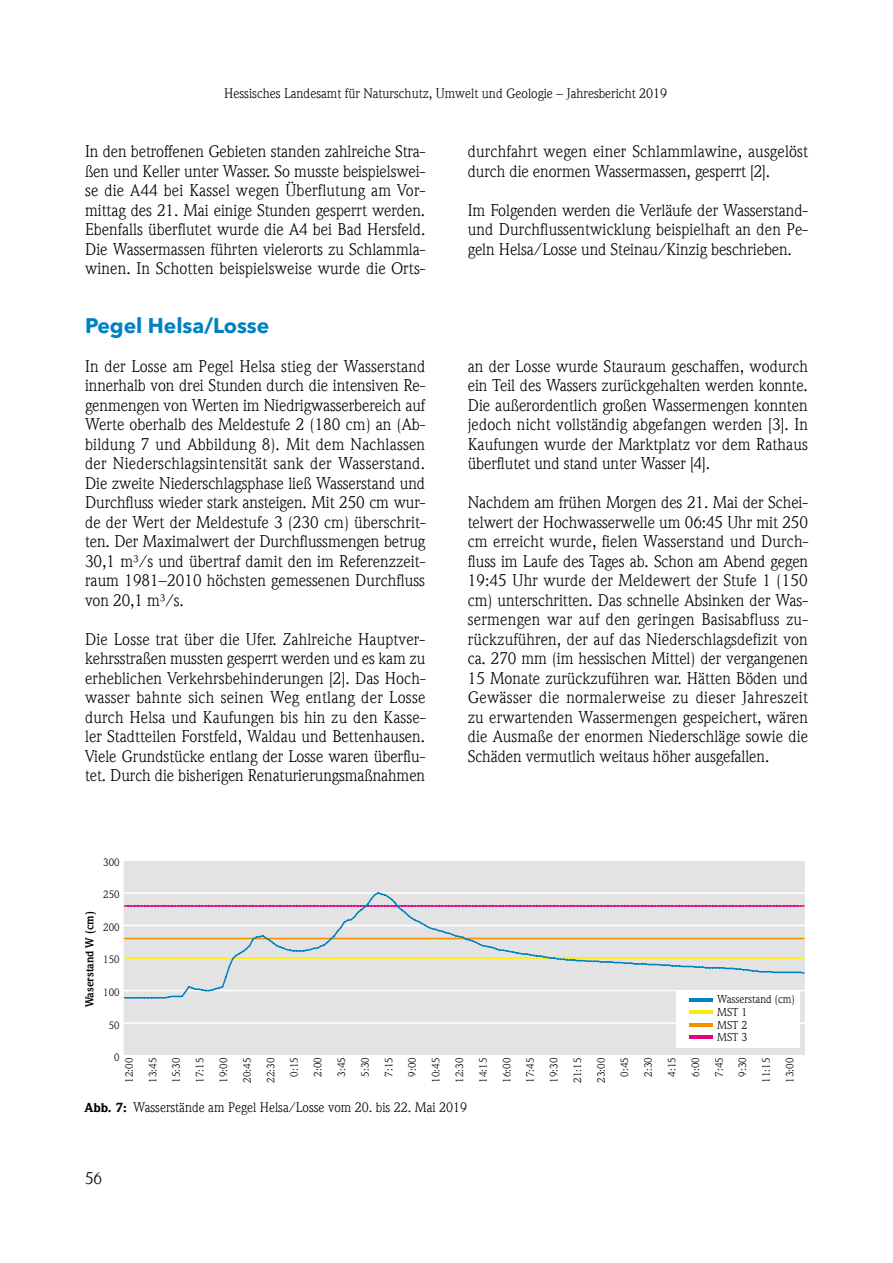
<style>
.page{position:relative;width:893px;height:1263px;background:#fff}
.page>*{position:absolute;margin:0;border:0;box-sizing:border-box;transform-origin:0 0}
.t1{font:700 21px "Avenir Next LT Pro";color:#0081c3}
.t2{font:16.5px/19.5px "ITC Weidemann Com";letter-spacing:-.005em;color:#000;text-align:justify}
.t3{font:13.5px "ITC Weidemann Com";color:#000}
.t4{font:11.25px/12.8px "ITC Weidemann Com";color:#000}
.t5{font:700 11.25px "ITC Weidemann Com";color:#000}
.t6{font:10.5px "ITC Weidemann Com";letter-spacing:.025em;color:#000}
.s1{font-weight:900;font-size:12.75px}
</style>
<div class="page">
<div style="left:124px;top:860px;width:681px;height:194px;background:#e3e3e3"></div>
<hr style="left:123px;top:1022px;width:683px;height:2px;background:#fff">
<hr style="left:123px;top:990px;width:683px;height:1px;background:#fff">
<hr style="left:123px;top:957px;width:683px;height:2px;background:#fff">
<hr style="left:123px;top:925px;width:683px;height:1px;background:#fff">
<hr style="left:123px;top:892px;width:683px;height:2px;background:#fff">
<hr style="left:123px;top:860px;width:683px;height:1px;background:#fff">
<svg style="left:123px;top:891px;width:679px;height:108px"></svg>
<svg style="left:799px;top:970px;width:6px;height:5px"></svg>
<div style="left:676px;top:990px;width:124px;height:58px;background:#fff"></div>
<hr style="left:690px;top:998px;width:23px;height:4px;background:#0081c3">
<hr style="left:690px;top:1010px;width:23px;height:4px;background:#fcea10">
<hr style="left:690px;top:1023px;width:23px;height:3px;background:#f39200">
<hr style="left:690px;top:1035px;width:23px;height:4px;background:#e6007d">
<p class="t3" style="left:224px;top:86px;width:444px">Hessisches Landesamt für Naturschutz, Umwelt und Geologie – Jahresbericht 2019</p>
<p class="t2" style="left:85px;top:142px;width:342px">In den betroffenen Gebieten standen zahlreiche Stra&shy;ßen und Keller unter Wasser. So musste beispielswei&shy;se die A44 bei Kassel wegen Überflutung am Vor&shy;mittag des 21. Mai einige Stunden gesperrt werden.<br>Ebenfalls überflutet wurde die A4 bei Bad Hersfeld.<br>Die Wassermassen führten vielerorts zu Schlammla&shy;winen. In Schotten beispielsweise wurde die Orts-</p>
<p class="t2" style="left:468px;top:142px;width:342px">durchfahrt wegen einer Schlammlawine, ausgelöst durch die enormen Wassermassen, gesperrt [2].</p>
<p class="t2" style="left:468px;top:200px;width:342px">Im Folgenden werden die Verläufe der Wasserstand&shy;und Durchflussentwicklung beispielhaft an den Pe&shy;geln Helsa/Losse und Steinau/Kinzig beschrieben.</p>
<p class="t1" style="left:85px;top:312px;width:186px">Pegel Helsa/Losse</p>
<p class="t2" style="left:85px;top:356px;width:342px">In der Losse am Pegel Helsa stieg der Wasserstand innerhalb von drei Stunden durch die intensiven Re&shy;genmengen von Werten im Niedrigwasserbereich auf Werte oberhalb des Meldestufe 2 (180 cm) an (Ab&shy;bildung 7 und Abbildung 8). Mit dem Nachlassen der Niederschlagsintensität sank der Wasserstand.<br>Die zweite Niederschlagsphase ließ Wasserstand und Durchfluss wieder stark ansteigen. Mit 250 cm wur&shy;de der Wert der Meldestufe 3 (230 cm) überschrit&shy;ten. Der Maximalwert der Durchflussmengen betrug 30,1 m³/s und übertraf damit den im Referenzzeit&shy;raum 1981–2010 höchsten gemessenen Durchfluss von 20,1 m³/s.</p>
<p class="t2" style="left:85px;top:629px;width:342px">Die Losse trat über die Ufer. Zahlreiche Hauptver&shy;kehrsstraßen mussten gesperrt werden und es kam zu erheblichen Verkehrsbehinderungen [2]. Das Hoch&shy;wasser bahnte sich seinen Weg entlang der Losse durch Helsa und Kaufungen bis hin zu den Kasse&shy;ler Stadtteilen Forstfeld, Waldau und Bettenhausen.<br>Viele Grundstücke entlang der Losse waren überflu&shy;tet. Durch die bisherigen Renaturierungsmaßnahmen</p>
<p class="t6" style="left:103px;top:856px;width:18px">300</p>
<p class="t6" style="left:103px;top:888px;width:18px">250</p>
<p class="t5" style="left:83px;top:1007px;width:98px;rotate:-90deg">Waserstand W (cm)</p>
<p class="t6" style="left:103px;top:921px;width:18px">200</p>
<p class="t6" style="left:103px;top:953px;width:18px">150</p>
<p class="t6" style="left:103px;top:986px;width:18px">100</p>
<p class="t6" style="left:109px;top:1019px;width:12px">50</p>
<p class="t2" style="left:468px;top:356px;width:342px">an der Losse wurde Stauraum geschaffen, wodurch ein Teil des Wassers zurückgehalten werden konnte.<br>Die außerordentlich großen Wassermengen konnten jedoch nicht vollständig abgefangen werden [3]. In Kaufungen wurde der Marktplatz vor dem Rathaus überflutet und stand unter Wasser [4].</p>
<p class="t2" style="left:468px;top:493px;width:342px">Nachdem am frühen Morgen des 21. Mai der Schei&shy;telwert der Hochwasserwelle um 06:45 Uhr mit 250 cm erreicht wurde, fielen Wasserstand und Durch&shy;fluss im Laufe des Tages ab. Schon am Abend gegen 19:45 Uhr wurde der Meldewert der Stufe 1 (150 cm) unterschritten. Das schnelle Absinken der Was&shy;sermengen war auf den geringen Basisabfluss zu&shy;rückzuführen, der auf das Niederschlagsdefizit von ca. 270 mm (im hessischen Mittel) der vergangenen 15 Monate zurückzuführen war. Hätten Böden und Gewässer die normalerweise zu dieser Jahreszeit zu erwartenden Wassermengen gespeichert, wären die Ausmaße der enormen Niederschläge sowie die Schäden vermutlich weitaus höher ausgefallen.</p>
<p class="t4" style="left:717px;top:993px;width:79px">Wasserstand (cm)<br>MST 1<br>MST 2<br>MST 3</p>
<p class="t6" style="left:114px;top:1051px;width:7px">0</p>
<p class="t6" style="left:123px;top:1083px;width:27px;rotate:-90deg">12:00</p>
<p class="t6" style="left:147px;top:1083px;width:27px;rotate:-90deg">13:45</p>
<p class="t6" style="left:170px;top:1083px;width:27px;rotate:-90deg">15:30</p>
<p class="t6" style="left:194px;top:1083px;width:27px;rotate:-90deg">17:15</p>
<p class="t6" style="left:217px;top:1083px;width:27px;rotate:-90deg">19:00</p>
<p class="t6" style="left:241px;top:1083px;width:27px;rotate:-90deg">20:45</p>
<p class="t6" style="left:265px;top:1083px;width:27px;rotate:-90deg">22:30</p>
<p class="t6" style="left:288px;top:1077px;width:21px;rotate:-90deg">0:15</p>
<p class="t6" style="left:312px;top:1077px;width:21px;rotate:-90deg">2:00</p>
<p class="t6" style="left:335px;top:1077px;width:21px;rotate:-90deg">3:45</p>
<p class="t6" style="left:359px;top:1077px;width:21px;rotate:-90deg">5:30</p>
<p class="t6" style="left:383px;top:1077px;width:21px;rotate:-90deg">7:15</p>
<p class="t6" style="left:406px;top:1077px;width:21px;rotate:-90deg">9:00</p>
<p class="t6" style="left:430px;top:1083px;width:27px;rotate:-90deg">10:45</p>
<p class="t6" style="left:453px;top:1083px;width:27px;rotate:-90deg">12:30</p>
<p class="t6" style="left:477px;top:1083px;width:27px;rotate:-90deg">14:15</p>
<p class="t6" style="left:500px;top:1083px;width:27px;rotate:-90deg">16:00</p>
<p class="t6" style="left:524px;top:1083px;width:27px;rotate:-90deg">17:45</p>
<p class="t6" style="left:548px;top:1083px;width:27px;rotate:-90deg">19:30</p>
<p class="t6" style="left:571px;top:1083px;width:27px;rotate:-90deg">21:15</p>
<p class="t6" style="left:595px;top:1083px;width:27px;rotate:-90deg">23:00</p>
<p class="t6" style="left:618px;top:1077px;width:21px;rotate:-90deg">0:45</p>
<p class="t6" style="left:642px;top:1077px;width:21px;rotate:-90deg">2:30</p>
<p class="t6" style="left:666px;top:1077px;width:21px;rotate:-90deg">4:15</p>
<p class="t6" style="left:689px;top:1077px;width:21px;rotate:-90deg">6:00</p>
<p class="t6" style="left:713px;top:1077px;width:21px;rotate:-90deg">7:45</p>
<p class="t6" style="left:736px;top:1077px;width:21px;rotate:-90deg">9:30</p>
<p class="t6" style="left:760px;top:1083px;width:27px;rotate:-90deg">11:15</p>
<p class="t6" style="left:784px;top:1083px;width:27px;rotate:-90deg">13:00</p>
<p class="t3" style="left:84px;top:1099px;width:384px"><span class="s1">Abb. 7:</span> Wasserstände am Pegel Helsa/Losse vom 20. bis 22. Mai 2019</p>
<p class="t2" style="left:85px;top:1169px;width:19px">56</p>
</div>
